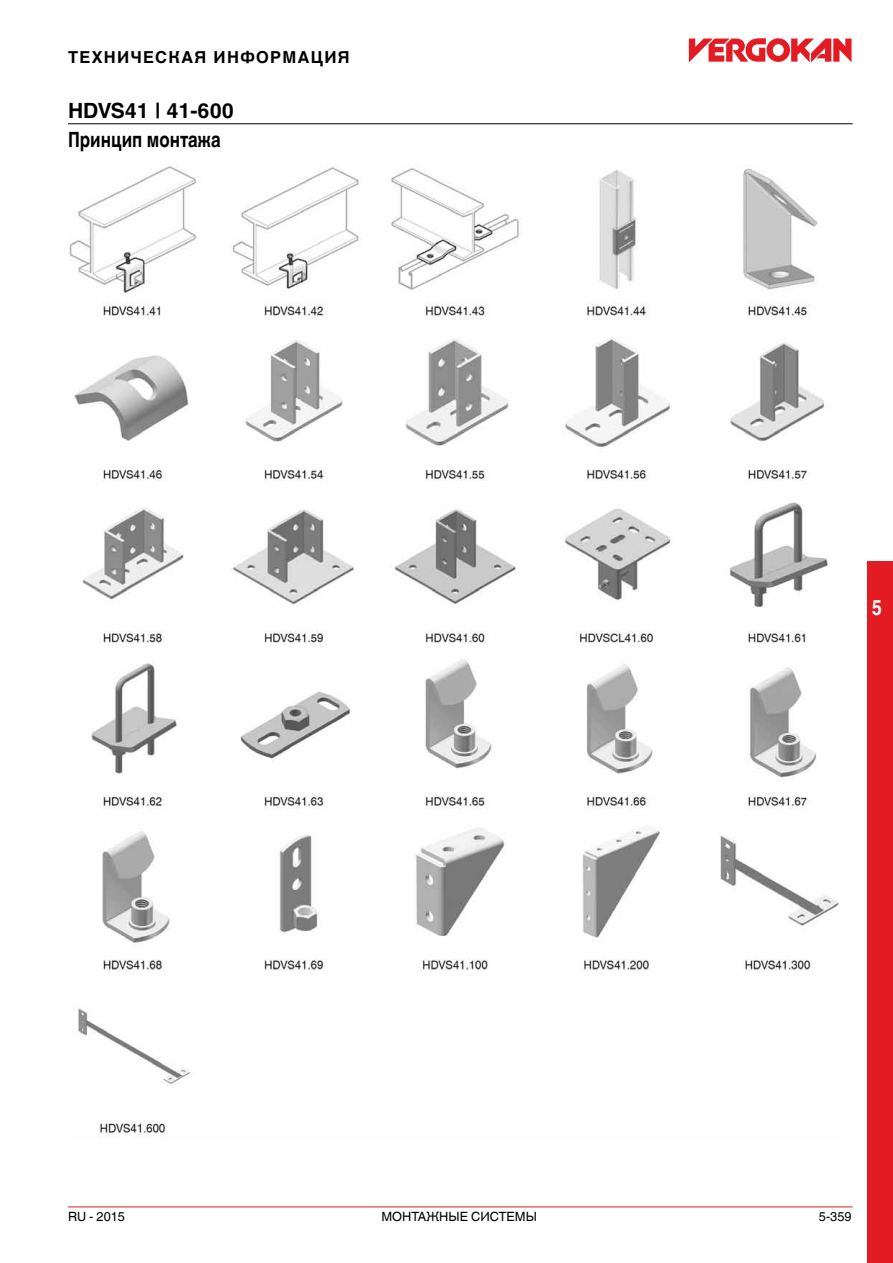
<style>
.page{position:relative;width:893px;height:1263px;background:#fff}
.page>*{position:absolute;margin:0;border:0;box-sizing:border-box;transform-origin:0 0}
.t1{font:700 21px/29.5px "Helvetica Linotype";color:#000}
.t2{font:700 21px "Helvetica Linotype";color:#fff;scale:.85 1}
.t3{font:700 16.5px "Helvetica Linotype";color:#000}
.t4{font:12.75px "Helvetica Linotype";color:#000}
</style>
<div class="page">
<svg style="left:689px;top:38px;width:162px;height:24px"></svg>
<hr style="left:68px;top:1206px;width:785px;height:1px;background:#e31b23">
<div style="left:867px;top:561px;width:26px;height:702px;background:#e31b23"></div>
<hr style="left:68px;top:123px;width:785px;height:1px;background:#000">
<img style="left:69px;top:164px;width:770px;height:974px">
<p class="t3" style="left:68px;top:48px;width:25px">Техническая</p>
<p class="t3" style="left:214px;top:48px;width:15px">информация</p>
<h1 class="t1" style="left:68px;top:96px;width:167px">HDVS41 | 41-600<br>Принцип монтажа</h1>
<p class="t4" style="left:68px;top:1209px;width:58px">RU - 2015</p>
<p class="t4" style="left:381px;top:1209px;width:157px">МОНТАЖНЫЕ СИСТЕМЫ</p>
<h1 class="t2" style="left:872px;top:595px;width:14px">5</h1>
<p class="t4" style="left:819px;top:1209px;width:34px">5-359</p>
</div>
